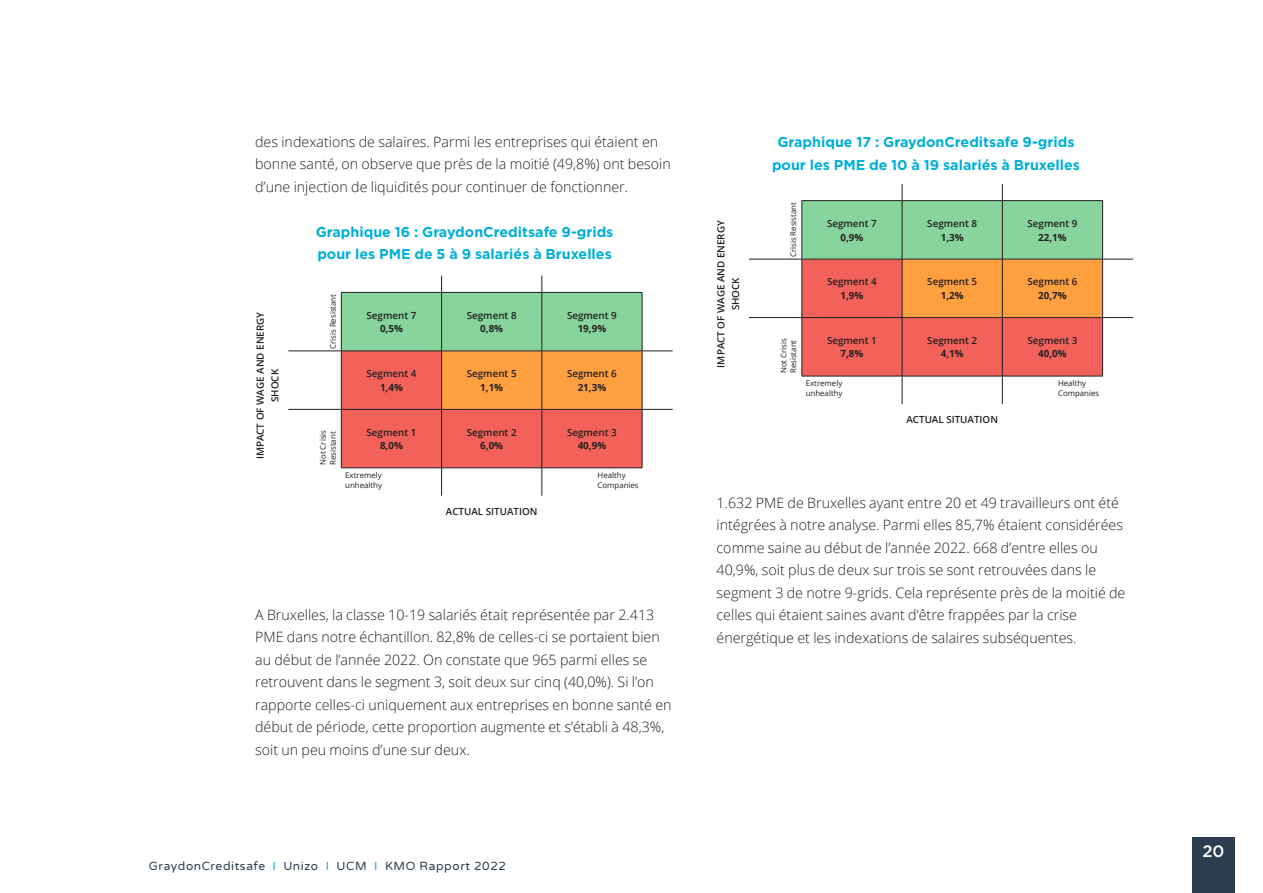
<style>
.page{position:relative;width:1263px;height:893px;background:#fff}
.page>*{position:absolute;margin:0;border:0;box-sizing:border-box;transform-origin:0 0}
.t1{font:500 16.5px "Gotham";color:#fff}
.body{font:300 14.25px/22.5px "Open Sans";color:#231f20}
.body-2{font:700 14.25px "Gotham";color:#00afd8}
.t2{font:12px "Varela Round";letter-spacing:.05em;color:#2c3e50}
.inhoudsopgave{font:600 9.75px "Open Sans";color:#231f20}
.inhoudsopgave-2{font:700 9.75px "Open Sans";color:#231f20}
.inhoudsopgave-3{font:7.8px/9.8px "Open Sans";color:#231f20}
.s1{color:#00afd8}
</style>
<div class="page">
<div style="left:1192px;top:838px;width:42px;height:55px;background:#2c3e50"></div>
<hr style="left:288px;top:351px;width:53px;height:1px;background:#231f20">
<hr style="left:642px;top:351px;width:31px;height:1px;background:#231f20">
<hr style="left:288px;top:409px;width:53px;height:1px;background:#231f20">
<hr style="left:642px;top:409px;width:31px;height:1px;background:#231f20">
<hr style="left:642px;top:293px;width:1px;height:58px;background:#231f20">
<hr style="left:642px;top:351px;width:1px;height:58px;background:#231f20">
<hr style="left:642px;top:410px;width:1px;height:58px;background:#231f20">
<svg style="left:341px;top:276px;width:301px;height:220px"></svg>
<hr style="left:749px;top:259px;width:53px;height:1px;background:#231f20">
<hr style="left:1102px;top:259px;width:31px;height:1px;background:#231f20">
<hr style="left:749px;top:317px;width:53px;height:1px;background:#231f20">
<hr style="left:1102px;top:317px;width:31px;height:1px;background:#231f20">
<hr style="left:801px;top:200px;width:101px;height:1px;background:#231f20">
<hr style="left:801px;top:201px;width:1px;height:58px;background:#231f20">
<hr style="left:1002px;top:200px;width:101px;height:1px;background:#231f20">
<hr style="left:1102px;top:201px;width:1px;height:58px;background:#231f20">
<hr style="left:801px;top:259px;width:1px;height:58px;background:#231f20">
<hr style="left:1102px;top:259px;width:1px;height:58px;background:#231f20">
<hr style="left:801px;top:318px;width:1px;height:58px;background:#231f20">
<hr style="left:1102px;top:318px;width:1px;height:58px;background:#231f20">
<hr style="left:801px;top:376px;width:101px;height:1px;background:#231f20">
<hr style="left:1002px;top:376px;width:101px;height:1px;background:#231f20">
<svg style="left:802px;top:184px;width:300px;height:220px"></svg>
<p class="body" style="left:255px;top:130px;width:417px">des indexations de salaires. Parmi les entreprises qui étaient en bonne santé, on observe que près de la moitié (49,8%) ont besoin d’une injection de liquidités pour continuer de fonctionner.</p>
<p class="body-2" style="left:316px;top:222px;width:299px">Graphique 16 : GraydonCreditsafe 9-grids</p>
<p class="body-2" style="left:317px;top:245px;width:296px">pour les PME de 5 à 9 salariés à Bruxelles</p>
<p class="inhoudsopgave" style="left:254px;top:459px;width:149px;rotate:-90deg">IMPACT OF WAGE AND ENERGY</p>
<p class="inhoudsopgave" style="left:268px;top:402px;width:35px;rotate:-90deg">SHOCK</p>
<p class="inhoudsopgave-3" style="left:328px;top:349px;width:57px;rotate:-90deg">Crisis Resistant</p>
<p class="inhoudsopgave" style="left:366px;top:308px;width:51px">Segment 7</p>
<p class="inhoudsopgave-2" style="left:380px;top:322px;width:24px">0,5%</p>
<p class="inhoudsopgave" style="left:366px;top:367px;width:51px">Segment 4</p>
<p class="inhoudsopgave-2" style="left:380px;top:380px;width:24px">1,4%</p>
<p class="inhoudsopgave-3" style="left:318px;top:465px;width:37px;rotate:-90deg">Not Crisis<br>Resistant</p>
<p class="inhoudsopgave" style="left:366px;top:425px;width:51px">Segment 1</p>
<p class="inhoudsopgave-2" style="left:380px;top:439px;width:24px">8,0%</p>
<p class="inhoudsopgave-3" style="left:345px;top:470px;width:38px">Extremely</p>
<p class="inhoudsopgave-3" style="left:345px;top:480px;width:38px">unhealthy</p>
<p class="inhoudsopgave" style="left:467px;top:308px;width:51px">Segment 8</p>
<p class="inhoudsopgave-2" style="left:480px;top:322px;width:24px">0,8%</p>
<p class="inhoudsopgave" style="left:467px;top:367px;width:51px">Segment 5</p>
<p class="inhoudsopgave-2" style="left:480px;top:380px;width:24px">1,1%</p>
<p class="inhoudsopgave" style="left:467px;top:425px;width:51px">Segment 2</p>
<p class="inhoudsopgave-2" style="left:480px;top:439px;width:24px">6,0%</p>
<p class="inhoudsopgave" style="left:446px;top:505px;width:93px">ACTUAL SITUATION</p>
<p class="inhoudsopgave" style="left:567px;top:308px;width:51px">Segment 9</p>
<p class="inhoudsopgave-2" style="left:578px;top:322px;width:30px">19,9%</p>
<p class="inhoudsopgave" style="left:567px;top:367px;width:51px">Segment 6</p>
<p class="inhoudsopgave-2" style="left:578px;top:380px;width:30px">21,3%</p>
<p class="inhoudsopgave" style="left:567px;top:425px;width:51px">Segment 3</p>
<p class="inhoudsopgave-2" style="left:578px;top:439px;width:30px">40,9%</p>
<p class="inhoudsopgave-3" style="left:597px;top:470px;width:30px">Healthy</p>
<p class="inhoudsopgave-3" style="left:597px;top:480px;width:43px">Companies</p>
<p class="body" style="left:255px;top:603px;width:418px">A Bruxelles, la classe 10-19 salariés était représentée par 2.413<br>PME dans notre échantillon. 82,8% de celles-ci se portaient bien au début de l’année 2022. On constate que 965 parmi elles se retrouvent dans le segment 3, soit deux sur cinq (40,0%). Si l’on rapporte celles-ci uniquement aux entreprises en bonne santé en début de période, cette proportion augmente et s’établi à 48,3%, soit un peu moins d’une sur deux.</p>
<p class="t2" style="left:149px;top:858px;width:359px">GraydonCreditsafe <span class="s1">I</span> Unizo <span class="s1">I</span> UCM <span class="s1">I</span> KMO Rapport 2022</p>
<p class="inhoudsopgave" style="left:714px;top:368px;width:149px;rotate:-90deg">IMPACT OF WAGE AND ENERGY</p>
<p class="inhoudsopgave" style="left:729px;top:310px;width:35px;rotate:-90deg">SHOCK</p>
<p class="body-2" style="left:777px;top:133px;width:299px">Graphique 17 : GraydonCreditsafe 9-grids</p>
<p class="body-2" style="left:772px;top:155px;width:309px">pour les PME de 10 à 19 salariés à Bruxelles</p>
<p class="inhoudsopgave-3" style="left:788px;top:257px;width:57px;rotate:-90deg">Crisis Resistant</p>
<p class="inhoudsopgave" style="left:827px;top:216px;width:51px">Segment 7</p>
<p class="inhoudsopgave-2" style="left:840px;top:230px;width:24px">0,9%</p>
<p class="inhoudsopgave" style="left:827px;top:275px;width:51px">Segment 4</p>
<p class="inhoudsopgave-2" style="left:840px;top:289px;width:24px">1,9%</p>
<p class="inhoudsopgave-3" style="left:778px;top:373px;width:37px;rotate:-90deg">Not Crisis<br>Resistant</p>
<p class="inhoudsopgave" style="left:827px;top:333px;width:51px">Segment 1</p>
<p class="inhoudsopgave-2" style="left:840px;top:347px;width:24px">7,8%</p>
<p class="inhoudsopgave-3" style="left:806px;top:378px;width:38px">Extremely</p>
<p class="inhoudsopgave-3" style="left:806px;top:388px;width:38px">unhealthy</p>
<p class="inhoudsopgave" style="left:927px;top:216px;width:51px">Segment 8</p>
<p class="inhoudsopgave-2" style="left:941px;top:230px;width:24px">1,3%</p>
<p class="inhoudsopgave" style="left:927px;top:275px;width:51px">Segment 5</p>
<p class="inhoudsopgave-2" style="left:941px;top:289px;width:24px">1,2%</p>
<p class="inhoudsopgave" style="left:927px;top:333px;width:51px">Segment 2</p>
<p class="inhoudsopgave-2" style="left:941px;top:347px;width:24px">4,1%</p>
<p class="inhoudsopgave" style="left:906px;top:413px;width:93px">ACTUAL SITUATION</p>
<p class="inhoudsopgave" style="left:1027px;top:216px;width:51px">Segment 9</p>
<p class="inhoudsopgave-2" style="left:1038px;top:230px;width:30px">22,1%</p>
<p class="inhoudsopgave" style="left:1027px;top:275px;width:51px">Segment 6</p>
<p class="inhoudsopgave-2" style="left:1038px;top:289px;width:30px">20,7%</p>
<p class="inhoudsopgave" style="left:1027px;top:333px;width:51px">Segment 3</p>
<p class="inhoudsopgave-2" style="left:1038px;top:347px;width:30px">40,0%</p>
<p class="inhoudsopgave-3" style="left:1058px;top:378px;width:30px">Healthy</p>
<p class="inhoudsopgave-3" style="left:1058px;top:388px;width:43px">Companies</p>
<p class="body" style="left:716px;top:491px;width:410px">1.632 PME de Bruxelles ayant entre 20 et 49 travailleurs ont été intégrées à notre analyse. Parmi elles 85,7% étaient considérées comme saine au début de l’année 2022. 668 d’entre elles ou 40,9%, soit plus de deux sur trois se sont retrouvées dans le segment 3 de notre 9-grids. Cela représente près de la moitié de celles qui étaient saines avant d’être frappées par la crise énergétique et les indexations de salaires subséquentes.</p>
<p class="t1" style="left:1202px;top:841px;width:24px">20</p>
</div>
